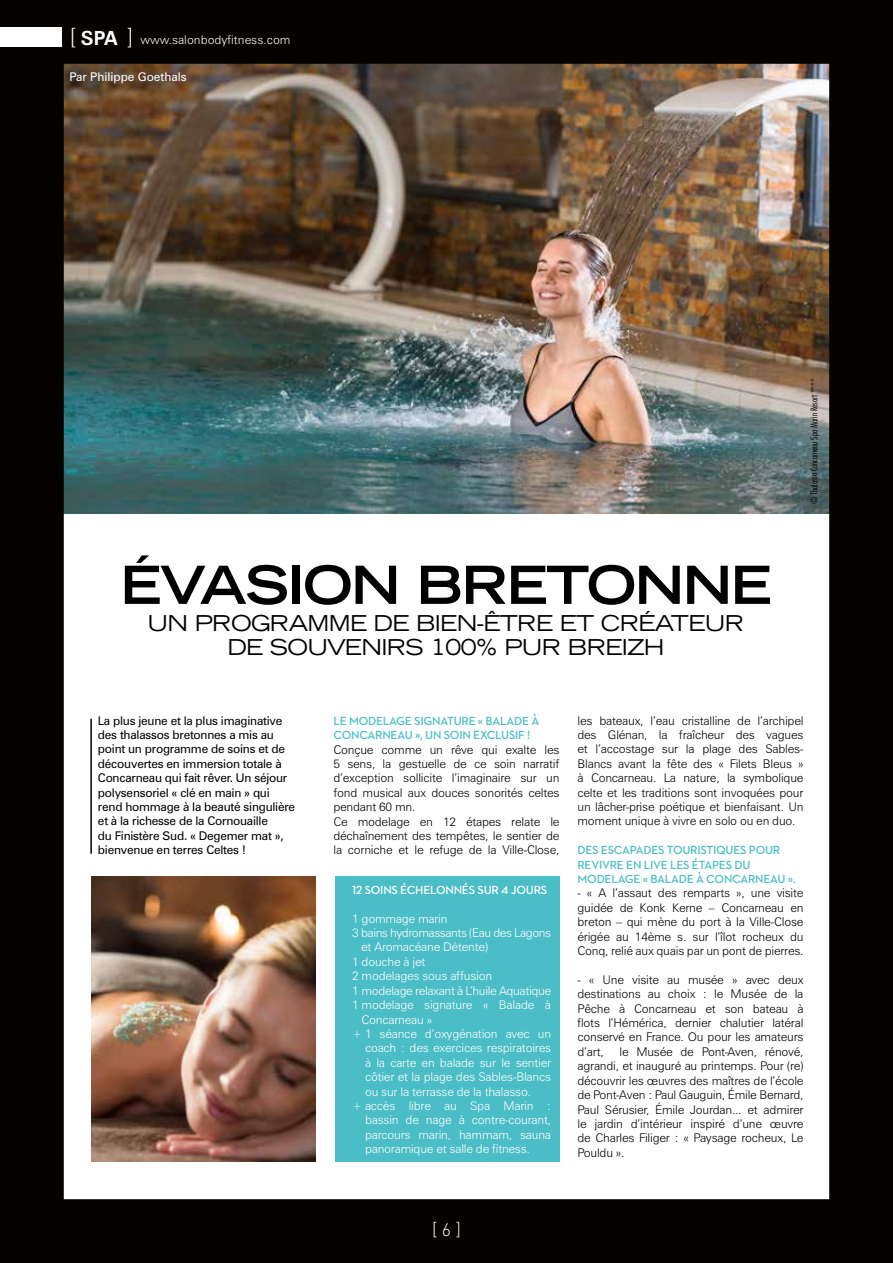
<style>
.page{position:relative;width:893px;height:1263px;background:#fff}
.page>*{position:absolute;margin:0;border:0;box-sizing:border-box;transform-origin:0 0}
.t1{font:700 expanded 52.5px "Trade Gothic LH";letter-spacing:-.03em;color:#000}
.t2{font:expanded 21.9px/24px "Trade Gothic LH";letter-spacing:-.03em;color:#000;text-align:center}
.t3{font:300 18px "DIN";color:#fff}
.t4{font:300 12px/14.4px "Zurich BT";letter-spacing:-.02em;color:#000;text-align:justify}
.t5{font:300 12px "Zurich BT";letter-spacing:-.02em;color:#fff}
.t6{font:12px/14.4px "Zurich BT";letter-spacing:-.02em;color:#000}
.t7{font:600 12px/14.4px "Neutraface 2 Text";letter-spacing:-.02em;color:#4bbdc6}
.t8{font:300 12px "Zurich BT";letter-spacing:-.04em;color:#fff}
.t9{font:300 12px "Zurich BT";color:#fff}
.t10{font:600 12px "Neutraface 2 Text";letter-spacing:-.02em;color:#fff}
.t11{font:12px "Zurich BT";color:#fff}
.t12{font:300 condensed 9px "Futura Std";color:#000}
.s1{font-size:22.5px}
.s2{font-weight:700;font-size:19.5px}
</style>
<div class="page">
<img style="left:0;top:0;width:893px;height:1263px">
<div style="left:0;top:28px;width:61px;height:19px;background:#fff"></div>
<div style="left:335px;top:876px;width:225px;height:285px;background:#4bbdc6"></div>
<hr style="left:90px;top:719px;width:2px;height:135px;background:#000">
<p class="t9" style="left:70px;top:32px;width:222px"><span class="s1">[</span> <span class="s2">SPA</span> <span class="s1">]</span> www.salonbodyfitness.com</p>
<p class="t11" style="left:69px;top:70px;width:119px">Par Philippe Goethals</p>
<h1 class="t1" style="left:120px;top:551px;width:653px">ÉVASION BRETONNE</h1>
<h2 class="t2" style="left:147px;top:610px;width:598px">UN PROGRAMME DE BIEN-ÊTRE ET CRÉATEUR<br>DE SOUVENIRS 100% PUR BREIZH</h2>
<p class="t12" style="left:809px;top:504px;width:127px;rotate:-90deg">© Thalasso Concarneau Spa Marin Resort ****</p>
<p class="t6" style="left:98px;top:713px;width:199px">La plus jeune et la plus imaginative des thalassos bretonnes a mis au point un programme de soins et de découvertes en immersion totale à Concarneau qui fait rêver. Un séjour polysensoriel « clé en main » qui rend hommage à la beauté singulière et à la richesse de la Cornouaille<br>du Finistère Sud. « Degemer mat », bienvenue en terres Celtes !</p>
<p class="t7" style="left:333px;top:713px;width:207px">LE MODELAGE SIGNATURE « BALADE À<br>CONCARNEAU », UN SOIN EXCLUSIF !</p>
<p class="t4" style="left:333px;top:742px;width:228px;text-align:left">Conçue comme un rêve qui exalte les 5 sens, la gestuelle de ce soin narratif d’exception sollicite l’imaginaire sur un fond musical aux douces sonorités celtes pendant 60 mn.<br>Ce modelage en 12 étapes relate le déchaînement des tempêtes, le sentier de la corniche et le refuge de la Ville-Close,</p>
<p class="t10" style="left:352px;top:882px;width:197px">12 SOINS ÉCHELONNÉS SUR 4 JOURS</p>
<p class="t5" style="left:352px;top:911px;width:97px">1 gommage marin</p>
<p class="t8" style="left:352px;top:925px;width:200px">3 bains hydromassants (Eau des Lagons</p>
<p class="t5" style="left:361px;top:940px;width:128px">et Aromacéane Détente)</p>
<p class="t5" style="left:352px;top:954px;width:75px">1 douche à jet</p>
<p class="t5" style="left:352px;top:969px;width:141px">2 modelages sous affusion</p>
<p class="t5" style="left:352px;top:983px;width:200px">1 modelage relaxant à L’huile Aquatique</p>
<p class="t5" style="left:352px;top:997px;width:200px">1 modelage signature « Balade à</p>
<p class="t5" style="left:362px;top:1012px;width:72px">Concarneau »</p>
<p class="t5" style="left:352px;top:1026px;width:200px">+ 1 séance d’oxygénation avec un</p>
<p class="t5" style="left:365px;top:1041px;width:188px">coach : des exercices respiratoires</p>
<p class="t5" style="left:365px;top:1055px;width:188px">à la carte en balade sur le sentier</p>
<p class="t5" style="left:365px;top:1069px;width:188px">côtier et la plage des Sables-Blancs</p>
<p class="t5" style="left:365px;top:1084px;width:168px">ou sur la terrasse de la thalasso.</p>
<p class="t5" style="left:352px;top:1098px;width:200px">+ accès libre au Spa Marin :</p>
<p class="t5" style="left:365px;top:1113px;width:188px">bassin de nage à contre-courant,</p>
<p class="t5" style="left:365px;top:1127px;width:188px">parcours marin, hammam, sauna</p>
<p class="t5" style="left:365px;top:1141px;width:166px">panoramique et salle de fitness.</p>
<p class="t4" style="left:577px;top:713px;width:228px">les bateaux, l’eau cristalline de l’archipel des Glénan, la fraîcheur des vagues et l’accostage sur la plage des Sables-Blancs avant la fête des « Filets Bleus » à Concarneau. La nature, la symbolique celte et les traditions sont invoquées pour un lâcher-prise poétique et bienfaisant. Un moment unique à vivre en solo ou en duo.</p>
<p class="t7" style="left:577px;top:843px;width:220px">DES ESCAPADES TOURISTIQUES POUR<br>REVIVRE EN LIVE LES ÉTAPES DU<br>MODELAGE « BALADE À CONCARNEAU ».</p>
<p class="t4" style="left:577px;top:886px;width:228px">- « A l’assaut des remparts », une visite guidée de Konk Kerne – Concarneau en breton – qui mène du port à la Ville-Close érigée au 14ème s. sur l’îlot rocheux du Conq, relié aux quais par un pont de pierres.</p>
<p class="t4" style="left:577px;top:972px;width:228px">- « Une visite au musée » avec deux destinations au choix : le Musée de la Pêche à Concarneau et son bateau à flots l’Hémérica, dernier chalutier latéral conservé en France. Ou pour les amateurs d’art,</p>
<p class="t4" style="left:577px;top:1044px;width:228px;text-indent:42px">le Musée de Pont-Aven, rénové, agrandi, et inauguré au printemps. Pour (re) découvrir les œuvres des maîtres de l’école de Pont-Aven : Paul Gauguin, Émile Bernard, Paul Sérusier, Émile Jourdan... et admirer le jardin d’intérieur inspiré d’une œuvre de Charles Filiger : « Paysage rocheux, Le Pouldu ».</p>
<h3 class="t3" style="left:432px;top:1218px;width:30px">[ 6 ]</h3>
</div>
